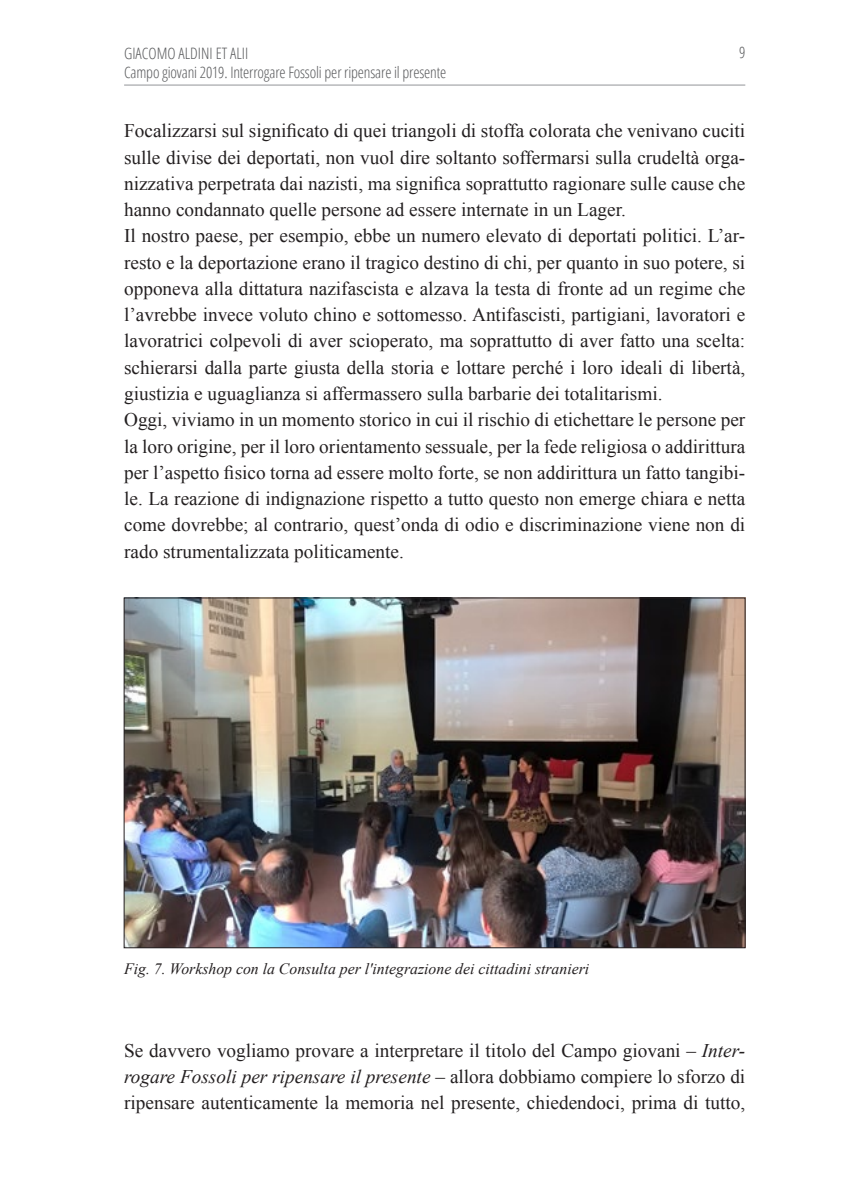
<style>
.page{position:relative;width:844px;height:1191px;background:#fff}
.page>*{position:absolute;margin:0;border:0;box-sizing:border-box;transform-origin:0 0}
.Testo_articoli{font:19.25px/26.2px "Times New Roman";color:#231f20;text-align:justify}
.t1{font:300 condensed 15.75px/18.9px "Open Sans";letter-spacing:-.01em;color:#57585a}
.Dida{font:italic 15.75px "Times New Roman";color:#231f20}
.s1{font-style:italic}
</style>
<div class="page">
<hr style="left:124px;top:85px;width:621px;height:1px;background:#939598">
<img style="left:126px;top:600px;width:617px;height:346px">
<p class="t1" style="left:124px;top:43px;width:323px;text-indent:92px">et alii<br>Campo giovani 2019. Interrogare Fossoli per ripensare il presente</p>
<p class="t1" style="left:738px;top:42px;width:8px">9</p>
<p class="t1" style="left:124px;top:43px;width:73px">Giacomo Aldini</p>
<p class="Testo_articoli" style="left:124px;top:118px;width:622px">Focalizzarsi sul significato di quei triangoli di stoffa colorata che venivano cuciti sulle divise dei deportati, non vuol dire soltanto soffermarsi sulla crudeltà orga&shy;nizzativa perpetrata dai nazisti, ma significa soprattutto ragionare sulle cause che hanno condannato quelle persone ad essere internate in un Lager.</p>
<p class="Testo_articoli" style="left:124px;top:223px;width:622px">Il nostro paese, per esempio, ebbe un numero elevato di deportati politici. L’ar&shy;resto e la deportazione erano il tragico destino di chi, per quanto in suo potere, si opponeva alla dittatura nazifascista e alzava la testa di fronte ad un regime che l’avrebbe invece voluto chino e sottomesso. Antifascisti, partigiani, lavoratori e lavoratrici colpevoli di aver scioperato, ma soprattutto di aver fatto una scelta: schierarsi dalla parte giusta della storia e lottare perché i loro ideali di libertà, giustizia e uguaglianza si affermassero sulla barbarie dei totalitarismi.</p>
<p class="Testo_articoli" style="left:124px;top:406px;width:622px">Oggi, viviamo in un momento storico in cui il rischio di etichettare le persone per la loro origine, per il loro orientamento sessuale, per la fede religiosa o addirittura per l’aspetto fisico torna ad essere molto forte, se non addirittura un fatto tangibi&shy;le. La reazione di indignazione rispetto a tutto questo non emerge chiara e netta come dovrebbe; al contrario, quest’onda di odio e discriminazione viene non di rado strumentalizzata politicamente.</p>
<p class="Dida" style="left:124px;top:957px;width:466px">Fig. 7. Workshop con la Consulta per l'integrazione dei cittadini stranieri</p>
<p class="Testo_articoli" style="left:124px;top:1036px;width:622px">Se davvero vogliamo provare a interpretare il titolo del Campo giovani – <span class="s1">Inter&shy;rogare Fossoli per ripensare il presente</span> – allora dobbiamo compiere lo sforzo di ripensare autenticamente la memoria nel presente, chiedendoci, prima di tutto,</p>
</div>
